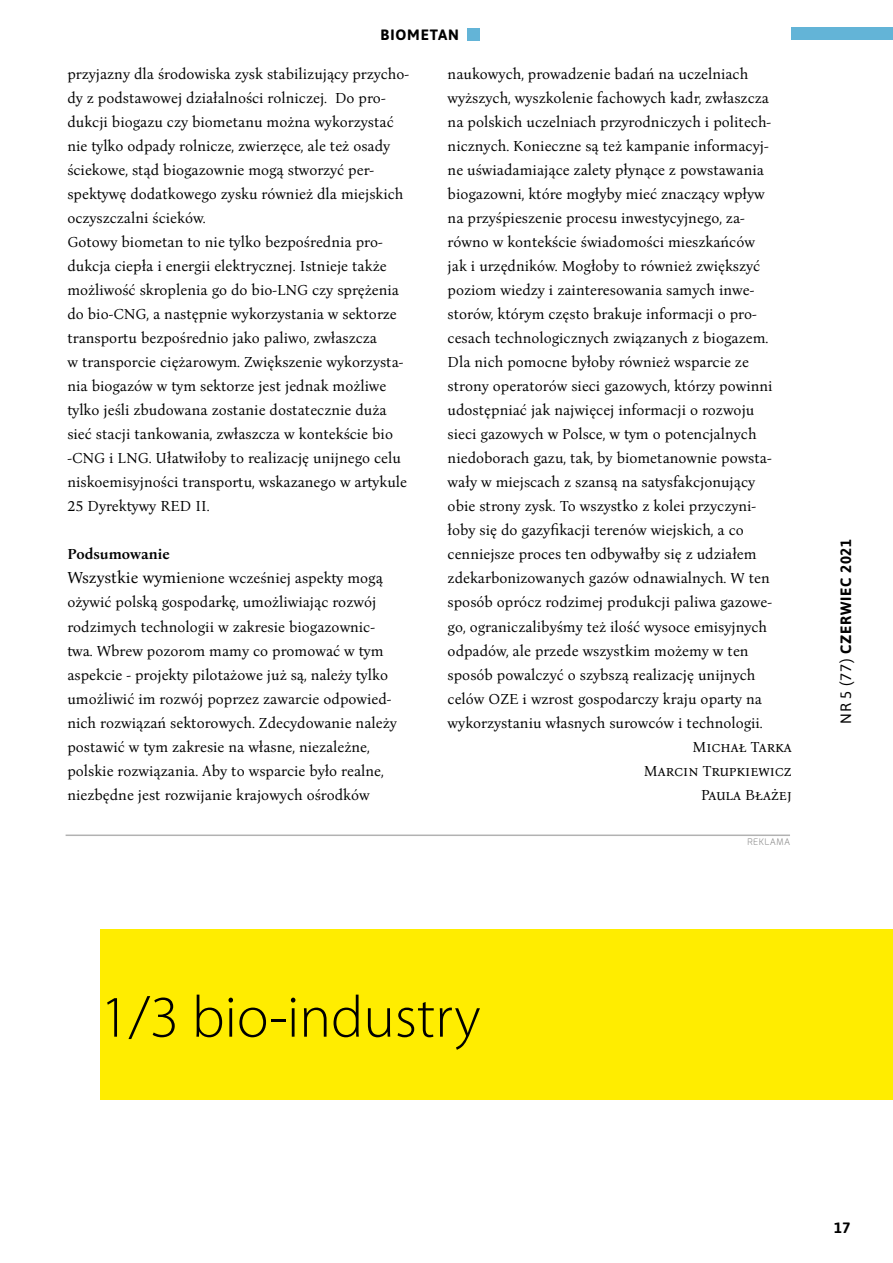
<style>
.page{position:relative;width:893px;height:1263px;background:#fff}
.page>*{position:absolute;margin:0;border:0;box-sizing:border-box;transform-origin:0 0}
.t1{font:300 59.25px "Myriad Pro";color:#000}
.t2{font:15px/24px "Bona Nova";color:#000}
.t3{font:700 15px "Asap";letter-spacing:.055em;color:#000}
.t4{font:300 9px "Exo";letter-spacing:.05em;color:#878787}
.s1{font-weight:700}
.s2{font-size:16.5px}
.s3{font-weight:400}
</style>
<div class="page">
<hr style="left:66px;top:834px;width:724px;height:2px;background:#b2b2b2">
<div style="left:100px;top:929px;width:793px;height:170px;background:#ffed00"></div>
<div style="left:468px;top:28px;width:12px;height:12px;background:#63b4d7"></div>
<div style="left:792px;top:28px;width:101px;height:12px;background:#63b4d7"></div>
<p class="t3" style="left:381px;top:25px;width:80px">BIOMETAN</p>
<p class="t2" style="left:67px;top:63px;width:343px">przyjazny dla środowiska zysk stabilizujący przycho&shy;dy z podstawowej działalności rolniczej. Do pro&shy;dukcji biogazu czy biometanu można wykorzystać nie tylko odpady rolnicze, zwierzęce, ale też osady ściekowe, stąd biogazownie mogą stworzyć per&shy;spektywę dodatkowego zysku również dla miejskich oczyszczalni ścieków.<br>Gotowy biometan to nie tylko bezpośrednia pro&shy;dukcja ciepła i energii elektrycznej. Istnieje także możliwość skroplenia go do bio-LNG czy sprężenia do bio-CNG, a następnie wykorzystania w sektorze transportu bezpośrednio jako paliwo, zwłaszcza<br>w transporcie ciężarowym. Zwiększenie wykorzysta&shy;nia biogazów w tym sektorze jest jednak możliwe tylko jeśli zbudowana zostanie dostatecznie duża sieć stacji tankowania, zwłaszcza w kontekście bio -CNG i LNG. Ułatwiłoby to realizację unijnego celu niskoemisyjności transportu, wskazanego w artykule 25 Dyrektywy RED II.</p>
<p class="t2" style="left:67px;top:543px;width:331px"><span class="s1">Podsumowanie<br></span><span class="s2">Wszystkie wymi</span>enione wcześniej aspekty mogą ożywić polską gospodarkę, umożliwiając rozwój rodzimych technologii w zakresie biogazownic&shy;twa. Wbrew pozorom mamy co promować w tym aspekcie - projekty pilotażowe już są, należy tylko umożliwić im rozwój poprzez zawarcie odpowied&shy;nich rozwiązań sektorowych. Zdecydowanie należy postawić w tym zakresie na własne, niezależne, polskie rozwiązania. Aby to wsparcie było realne, niezbędne jest rozwijanie krajowych ośrodków</p>
<p class="t2" style="left:448px;top:63px;width:302px">naukowych, prowadzenie badań na uczelniach</p>
<p class="t2" style="left:448px;top:87px;width:323px">wyższych, wyszkolenie fachowych kadr, zwłaszcza</p>
<p class="t2" style="left:448px;top:111px;width:325px">na polskich uczelniach przyrodniczych i politech-</p>
<p class="t2" style="left:448px;top:135px;width:322px">nicznych. Konieczne są też kampanie informacyj-</p>
<p class="t2" style="left:448px;top:159px;width:318px">ne uświadamiające zalety płynące z powstawania</p>
<p class="t2" style="left:448px;top:183px;width:319px">biogazowni, które mogłyby mieć znaczący wpływ</p>
<p class="t2" style="left:448px;top:207px;width:299px">na przyśpieszenie procesu inwestycyjnego, za-</p>
<p class="t2" style="left:448px;top:231px;width:309px">równo w kontekście świadomości mieszkańców</p>
<p class="t2" style="left:448px;top:255px;width:314px">jak i urzędników. Mogłoby to również zwiększyć</p>
<p class="t2" style="left:448px;top:279px;width:308px">poziom wiedzy i zainteresowania samych inwe-</p>
<p class="t2" style="left:448px;top:303px;width:311px">storów, którym często brakuje informacji o pro-</p>
<p class="t2" style="left:448px;top:327px;width:322px">cesach technologicznych związanych z biogazem.</p>
<p class="t2" style="left:448px;top:351px;width:303px">Dla nich pomocne byłoby również wsparcie ze</p>
<p class="t2" style="left:448px;top:375px;width:327px">strony operatorów sieci gazowych, którzy powinni</p>
<p class="t2" style="left:448px;top:399px;width:308px">udostępniać jak najwięcej informacji o rozwoju</p>
<p class="t2" style="left:448px;top:423px;width:310px">sieci gazowych w Polsce, w tym o potencjalnych</p>
<p class="t2" style="left:448px;top:447px;width:326px">niedoborach gazu, tak, by biometanownie powsta-</p>
<p class="t2" style="left:448px;top:471px;width:309px">wały w miejscach z szansą na satysfakcjonujący</p>
<p class="t2" style="left:448px;top:495px;width:310px">obie strony zysk. To wszystko z kolei przyczyni-</p>
<p class="t2" style="left:448px;top:519px;width:298px">łoby się do gazyfikacji terenów wiejskich, a co</p>
<p class="t2" style="left:448px;top:543px;width:310px">cenniejsze proces ten odbywałby się z udziałem</p>
<p class="t2" style="left:448px;top:567px;width:324px">zdekarbonizowanych gazów odnawialnych. W ten</p>
<p class="t2" style="left:448px;top:591px;width:326px">sposób oprócz rodzimej produkcji paliwa gazowe-</p>
<p class="t2" style="left:448px;top:615px;width:321px">go, ograniczalibyśmy też ilość wysoce emisyjnych</p>
<p class="t2" style="left:448px;top:639px;width:302px">odpadów, ale przede wszystkim możemy w ten</p>
<p class="t2" style="left:448px;top:663px;width:309px">sposób powalczyć o szybszą realizację unijnych</p>
<p class="t2" style="left:448px;top:687px;width:316px">celów OZE i wzrost gospodarczy kraju oparty na</p>
<p class="t2" style="left:448px;top:711px;width:317px">wykorzystaniu własnych surowców i technologii.</p>
<p class="t2" style="left:692px;top:735px;width:101px">Michał Tarka</p>
<p class="t2" style="left:644px;top:759px;width:149px">Marcin Trupkiewicz</p>
<p class="t2" style="left:701px;top:783px;width:92px">Paula Błażej</p>
<p class="t4" style="left:747px;top:835px;width:44px">REKLAMA</p>
<p class="t3" style="left:836px;top:724px;width:186px;rotate:-90deg"><span class="s3">NR 5 (77)</span> CZERWIEC 2021</p>
<h1 class="t1" style="left:100px;top:981px;width:382px">1/3 bio-industry</h1>
<p class="t3" style="left:834px;top:1217px;width:18px">17</p>
</div>
